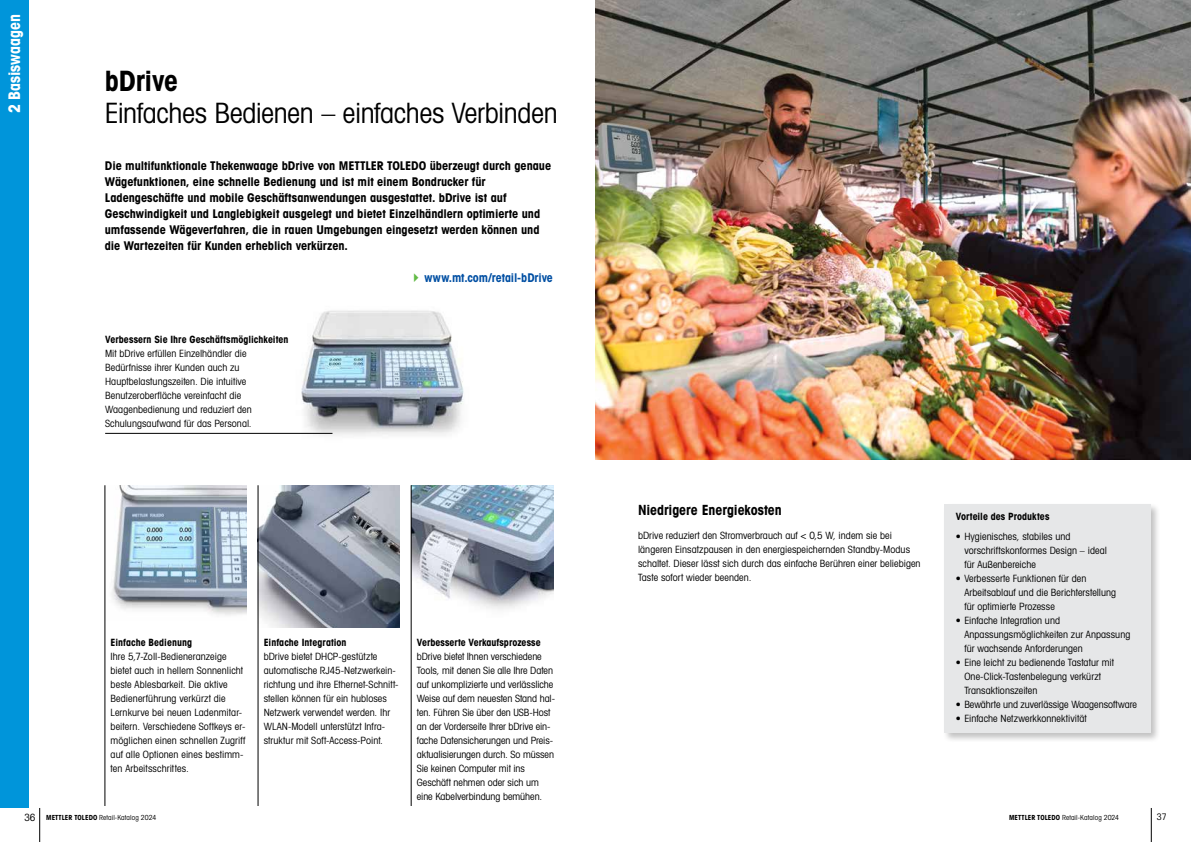
<style>
.page{position:relative;width:1191px;height:842px;background:#fff}
.page>*{position:absolute;margin:0;border:0;box-sizing:border-box;transform-origin:0 0}
.t1{font:28px "Avant Gardefor MT Bk";letter-spacing:-.01em;color:#000}
.t2{font:28px "Avant Gardefor MT Bd";letter-spacing:-.01em;color:#000}
.t3{font:16px "Avant Gardefor MT Bd";letter-spacing:-.005em;color:#fff}
.t4{font:14px "Avant Gardefor MT Bd";letter-spacing:-.005em;color:#000}
.t5{font:12px/16px "Avant Gardefor MT Bd";letter-spacing:-.005em;color:#000}
.t6{font:12px "Avant Gardefor MT Bd";letter-spacing:-.005em;color:#004fa3}
.t7{font:10px/14px "Avant Gardefor MT Bk";letter-spacing:.005em;color:#000}
.t8{font:10px "Avant Gardefor MT Bd";letter-spacing:.005em;color:#000}
.t9{font:9px "Avant Gardefor MT Bk";color:#000}
.t10{font:7px "Avant Gardefor MT Bk";letter-spacing:.01em;color:#000}
.s1{font-size:10px}
.s2{font-family:"Avant Gardefor MT Bd"}
</style>
<div class="page">
<hr style="left:1151px;top:808px;width:1px;height:34px;background:#000">
<hr style="left:39px;top:808px;width:1px;height:34px;background:#000">
<div style="left:0;top:0;width:28px;height:808px;background:#0095da"></div>
<img style="left:595px;top:0;width:596px;height:459px">
<img style="left:412px;top:485px;width:141px;height:125px">
<img style="left:259px;top:485px;width:140px;height:142px">
<img style="left:111px;top:485px;width:136px;height:130px">
<img style="left:291px;top:310px;width:173px;height:126px">
<hr style="left:105px;top:433px;width:227px;height:1px;background:#000">
<div style="left:942px;top:503px;width:218px;height:240px;background:#000;opacity:.25"></div>
<div style="left:944px;top:505px;width:206px;height:228px;background:#e6e7e8"></div>
<hr style="left:411px;top:485px;width:1px;height:321px;background:#000">
<hr style="left:258px;top:485px;width:1px;height:321px;background:#000">
<hr style="left:105px;top:485px;width:1px;height:321px;background:#000">
<h2 class="t3" style="left:4px;top:113px;width:100px;rotate:-90deg">2 Basiswaagen</h2>
<h1 class="t2" style="left:105px;top:63px;width:75px">bDrive</h1>
<h1 class="t1" style="left:105px;top:96px;width:454px">Einfaches Bedienen – einfaches Verbinden</h1>
<p class="t5" style="left:105px;top:158px;width:448px">Die multifunktionale Thekenwaage bDrive von METTLER TOLEDO überzeugt durch genaue Wägefunktionen, eine schnelle Bedienung und ist mit einem Bondrucker für Ladengeschäfte und mobile Geschäftsanwendungen ausgestattet. bDrive ist auf Geschwindigkeit und Langlebigkeit ausgelegt und bietet Einzelhändlern optimierte und umfassende Wägeverfahren, die in rauen Umgebungen eingesetzt werden können und die Wartezeiten für Kunden erheblich verkürzen.</p>
<p class="t6" style="left:424px;top:270px;width:130px">www.mt.com/retail-bDrive</p>
<p class="t8" style="left:105px;top:333px;width:185px">Verbessern Sie Ihre Geschäftsmöglichkeiten</p>
<p class="t7" style="left:105px;top:347px;width:148px">Mit bDrive erfüllen Einzelhändler die Bedürfnisse ihrer Kunden auch zu Hauptbelastungszeiten. Die intuitive Benutzeroberfläche vereinfacht die Waagenbedienung und reduziert den Schulungsaufwand für das Personal.</p>
<p class="t8" style="left:111px;top:636px;width:83px">Einfache Bedienung</p>
<p class="t7" style="left:111px;top:649px;width:136px">Ihre 5,7-Zoll-Bedieneranzeige bietet auch in hellem Sonnenlicht beste Ablesbarkeit. Die aktive<br>Bedienerführung verkürzt die<br>Lernkurve bei neuen Ladenmitar&shy;beitern. Verschiedene Softkeys er&shy;möglichen einen schnellen Zugriff auf alle Optionen eines bestimm&shy;ten Arbeitsschrittes.</p>
<p class="t8" style="left:264px;top:636px;width:84px">Einfache Integration</p>
<p class="t7" style="left:264px;top:649px;width:136px">bDrive bietet DHCP-gestützte automatische RJ45-Netzwerkein&shy;richtung und ihre Ethernet-Schnitt&shy;stellen können für ein hubloses Netzwerk verwendet werden. Ihr WLAN-Modell unterstützt Infra&shy;struktur mit Soft-Access-Point.</p>
<p class="t8" style="left:417px;top:636px;width:125px">Verbesserte Verkaufsprozesse</p>
<p class="t7" style="left:417px;top:649px;width:140px">bDrive bietet Ihnen verschiedene Tools, mit denen Sie alle Ihre Daten auf unkomplizierte und verlässliche Weise auf dem neuesten Stand hal&shy;ten. Führen Sie über den USB-Host an der Vorderseite Ihrer bDrive ein&shy;fache Datensicherungen und Preis&shy;aktualisierungen durch. So müssen Sie keinen Computer mit ins Geschäft nehmen oder sich um eine Kabelverbindung bemühen.</p>
<h3 class="t4" style="left:638px;top:501px;width:145px">Niedrigere Energiekosten</h3>
<p class="t7" style="left:638px;top:528px;width:284px">bDrive reduziert den Stromverbrauch auf &lt; 0,5 W, indem sie bei längeren Einsatzpausen in den energiespeichernden Standby-Modus schaltet. Dieser lässt sich durch das einfache Berühren einer beliebigen Taste sofort wieder beenden.</p>
<p class="t8" style="left:956px;top:510px;width:95px">Vorteile des Produktes</p>
<p class="t7" style="left:964px;top:529px;width:144px;text-indent:-8px">• Hygienisches, stabiles und vorschriftskonformes Design – ideal für Außenbereiche</p>
<p class="t7" style="left:964px;top:571px;width:153px;text-indent:-8px">• Verbesserte Funktionen für den<br>Arbeitsablauf und die Berichterstellung für optimierte Prozesse</p>
<p class="t7" style="left:964px;top:613px;width:167px;text-indent:-8px">• Einfache Integration und<br>Anpassungsmöglichkeiten zur Anpassung für wachsende Anforderungen</p>
<p class="t7" style="left:964px;top:655px;width:151px;text-indent:-8px">• Eine leicht zu bedienende Tastatur mit<br>One-Click-Tastenbelegung verkürzt<br>Transaktionszeiten</p>
<p class="t7" style="left:956px;top:697px;width:182px">• Bewährte und zuverlässige Waagensoftware</p>
<p class="t7" style="left:956px;top:711px;width:132px">• Einfache Netzwerkkonnektivität</p>
<p class="t10" style="left:24px;top:813px;width:133px"><span class="s1">36</span> <span class="s2">METTLER TOLEDO</span> Retail-Katalog 2024</p>
<p class="t10" style="left:1009px;top:813px;width:112px"><span class="s2">METTLER TOLEDO</span> Retail-Katalog 2024</p>
<p class="t9" style="left:1157px;top:812px;width:11px">37</p>
</div>
